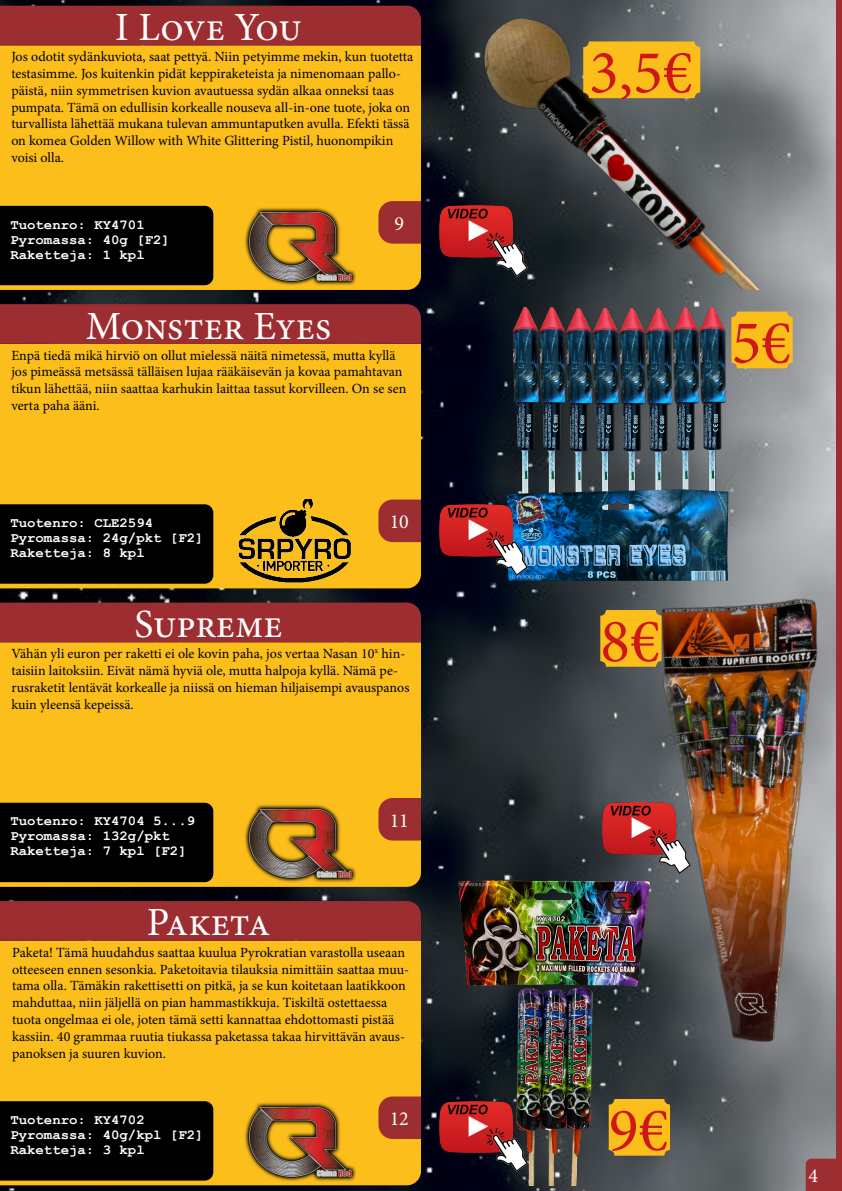
<style>
.page{position:relative;width:842px;height:1191px;background:#fff}
.page>*{position:absolute;margin:0;border:0;box-sizing:border-box;transform-origin:0 0}
.t1{font:62px "Minion Pro";color:#cd1719}
.t2{font:40px "Minion Pro";color:#fff}
.t3{font:20px "Minion Pro";color:#fff}
.t4{font:14px/16.8px "Minion Pro";color:#000}
.t5{font:700 13.9px/15px "Courier New";color:#fff}
</style>
<div class="page">
<img style="left:0;top:0;width:836px;height:1191px">
<div style="left:0;top:45px;width:421px;height:245px;background:#fcbe1b"></div>
<div style="left:0;top:344px;width:421px;height:244px;background:#fcbe1b"></div>
<div style="left:0;top:642px;width:421px;height:245px;background:#fcbe1b"></div>
<div style="left:0;top:940px;width:421px;height:245px;background:#fcbe1b"></div>
<div style="left:836px;top:0;width:6px;height:1191px;background:#9c2d30"></div>
<svg style="left:806px;top:1158px;width:30px;height:33px"></svg>
<img style="left:534px;top:595px;width:302px;height:457px">
<img style="left:421px;top:6px;width:415px;height:284px">
<img style="left:486px;top:304px;width:285px;height:284px">
<img style="left:421px;top:879px;width:286px;height:306px">
<img style="left:237px;top:1096px;width:118px;height:89px">
<img style="left:237px;top:798px;width:118px;height:89px">
<img style="left:237px;top:201px;width:118px;height:89px">
<img style="left:238px;top:499px;width:116px;height:89px">
<div style="left:0;top:1101px;width:213px;height:79px;background:#000"></div>
<div style="left:0;top:901px;width:421px;height:39px;background:#9c2d30"></div>
<div style="left:0;top:802px;width:213px;height:80px;background:#000"></div>
<div style="left:0;top:602px;width:421px;height:40px;background:#9c2d30"></div>
<div style="left:0;top:504px;width:213px;height:79px;background:#000"></div>
<div style="left:0;top:304px;width:421px;height:40px;background:#9c2d30"></div>
<div style="left:0;top:206px;width:213px;height:79px;background:#000"></div>
<div style="left:0;top:6px;width:421px;height:39px;background:#9c2d30"></div>
<svg style="left:378px;top:1096px;width:43px;height:43px;background:#a2372e"></svg>
<div style="left:378px;top:798px;width:43px;height:42px;background:#9c2d30"></div>
<svg style="left:378px;top:499px;width:43px;height:43px;background:#a2372e"></svg>
<svg style="left:378px;top:201px;width:43px;height:43px;background:#a2362e"></svg>
<img style="left:439px;top:206px;width:88px;height:71px">
<img style="left:439px;top:504px;width:88px;height:71px">
<img style="left:602px;top:802px;width:88px;height:71px">
<img style="left:439px;top:1101px;width:88px;height:71px">
<div style="left:609px;top:1099px;width:61px;height:56px;background:#fcbe1b;border-radius:6px"></div>
<div style="left:600px;top:610px;width:62px;height:56px;background:#fcbe1b;border-radius:6px"></div>
<div style="left:731px;top:311px;width:62px;height:57px;background:#fcbe1b;border-radius:6px"></div>
<div style="left:583px;top:41px;width:117px;height:57px;background:#fcbe1b;border-radius:6px"></div>
<h2 class="t2" style="left:115px;top:0;width:188px">I Love You</h2>
<p class="t4" style="left:11px;top:48px;width:403px">Jos odotit sydänkuviota, saat pettyä. Niin petyimme mekin, kun tuotetta testasimme. Jos kuitenkin pidät keppiraketeista ja nimenomaan pallo&shy;päistä, niin symmetrisen kuvion avautuessa sydän alkaa onneksi taas pumpata. Tämä on edullisin korkealle nouseva all-in-one tuote, joka on turvallista lähettää mukana tulevan ammuntaputken avulla. Efekti tässä on komea Golden Willow with White Glittering Pistil, huonompikin voisi olla.</p>
<p class="t5" style="left:10px;top:217px;width:161px">Tuotenro: KY4701<br>Pyromassa: 40g [F2]<br>Raketteja: 1 kpl</p>
<h2 class="t2" style="left:86px;top:299px;width:247px">Monster Eyes</h2>
<h3 class="t3" style="left:394px;top:210px;width:11px">9</h3>
<p class="t4" style="left:11px;top:347px;width:396px">Enpä tiedä mikä hirviö on ollut mielessä näitä nimetessä, mutta kyllä jos pimeässä metsässä tälläisen lujaa rääkäisevän ja kovaa pamahtavan tikun lähettää, niin saattaa karhukin laittaa tassut korvilleen. On se sen verta paha ääni.</p>
<p class="t5" style="left:10px;top:515px;width:195px">Tuotenro: CLE2594<br>Pyromassa: 24g/pkt [F2]<br>Raketteja: 8 kpl</p>
<h2 class="t2" style="left:134px;top:597px;width:150px">Supreme</h2>
<h3 class="t3" style="left:390px;top:508px;width:21px">10</h3>
<p class="t4" style="left:11px;top:645px;width:400px">Vähän yli euron per raketti ei ole kovin paha, jos vertaa Nasan 10<sup>x</sup> hin&shy;taisiin laitoksiin. Eivät nämä hyviä ole, mutta halpoja kyllä. Nämä pe&shy;rusraketit lentävät korkealle ja niissä on hieman hiljaisempi avauspanos kuin yleensä kepeissä.</p>
<p class="t5" style="left:10px;top:813px;width:186px">Tuotenro: KY4704 5...9<br>Pyromassa: 132g/pkt<br>Raketteja: 7 kpl [F2]</p>
<h2 class="t2" style="left:147px;top:896px;width:125px">Paketa</h2>
<h3 class="t3" style="left:390px;top:806px;width:21px">11</h3>
<p class="t4" style="left:12px;top:944px;width:398px">Paketa! Tämä huudahdus saattaa kuulua Pyrokratian varastolla useaan otteeseen ennen sesonkia. Paketoitavia tilauksia nimittäin saattaa muu&shy;tama olla. Tämäkin rakettisetti on pitkä, ja se kun koitetaan laatikkoon mahduttaa, niin jäljellä on pian hammastikkuja. Tiskiltä ostettaessa tuota ongelmaa ei ole, joten tämä setti kannattaa ehdottomasti pistää kassiin. 40 grammaa ruutia tiukassa paketassa takaa hirvittävän avaus&shy;panoksen ja suuren kuvion.</p>
<p class="t5" style="left:10px;top:1111px;width:195px">Tuotenro: KY4702<br>Pyromassa: 40g/kpl [F2]<br>Raketteja: 3 kpl</p>
<h3 class="t3" style="left:390px;top:1105px;width:21px">12</h3>
<h1 class="t1" style="left:589px;top:31px;width:105px">3,5€</h1>
<h1 class="t1" style="left:731px;top:301px;width:61px">5€</h1>
<h1 class="t1" style="left:600px;top:600px;width:61px">8€</h1>
<h1 class="t1" style="left:609px;top:1088px;width:61px">9€</h1>
<h3 class="t3" style="left:808px;top:1162px;width:11px">4</h3>
</div>
